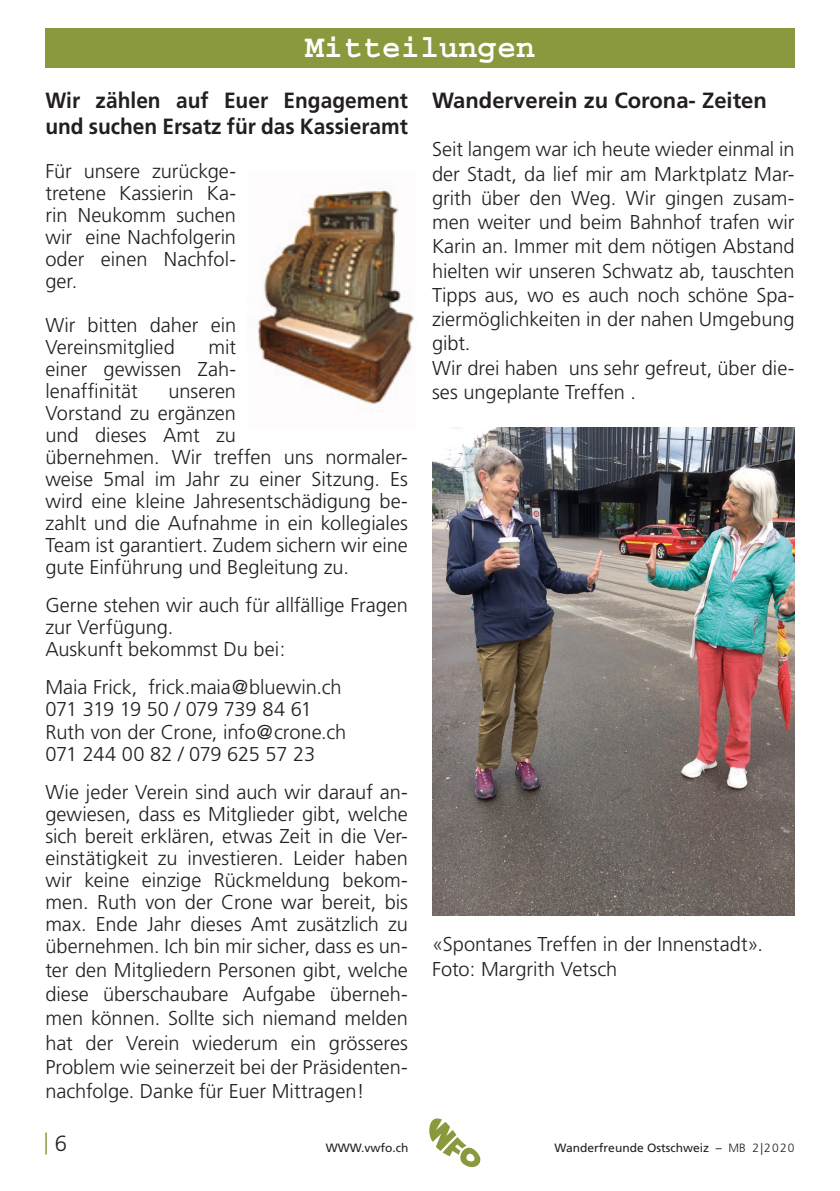
<style>
.page{position:relative;width:840px;height:1191px;background:#fff}
.page>*{position:absolute;margin:0;border:0;box-sizing:border-box;transform-origin:0 0}
.t1{font:700 32px "Courier";color:#fff}
.Titel_fett{font:700 22px/26.4px "Frutiger";color:#231f20;scale:.95 1}
.Titel_fett-2{font:700 22px "Frutiger";color:#231f20}
.t2{font:300 22px "Frutiger LT";color:#8a993d}
.Grundschrift{font:300 20px/22px "Frutiger";color:#231f20;text-align:justify}
.Grundschrift-2{font:300 20px "Frutiger";letter-spacing:-.025em;color:#231f20}
.t3{font:12px "Frutiger";color:#231f20}
.s1{color:#231f20}
.s2{font-family:"Frutiger LT";font-weight:300}
</style>
<div class="page">
<svg style="left:429px;top:1118px;width:51px;height:49px"></svg>
<div style="left:45px;top:28px;width:749px;height:40px;background:#8a993d"></div>
<img style="left:257px;top:189px;width:157px;height:223px">
<img style="left:432px;top:427px;width:362px;height:488px">
<p class="t1" style="left:304px;top:31px;width:232px">Mitteilungen</p>
<p class="Titel_fett" style="left:45px;top:87px;width:383px">Wir zählen auf Euer Engagement und suchen Ersatz für das Kassieramt</p>
<p class="Grundschrift" style="left:45px;top:160px;width:192px">Für unsere zurückge&shy;tretene Kassierin Ka&shy;rin Neukomm suchen wir eine Nachfolgerin oder einen Nachfol&shy;ger.</p>
<p class="Grundschrift" style="left:45px;top:314px;width:192px">Wir bitten daher ein<br>Vereinsmitglied</p>
<p class="Titel_fett-2" style="left:432px;top:87px;width:336px">Wanderverein zu Corona- Zeiten</p>
<p class="Grundschrift" style="left:432px;top:137px;width:364px;line-height:24.2px">Seit langem war ich heute wieder einmal in der Stadt, da lief mir am Marktplatz Mar&shy;grith über den Weg. Wir gingen zusam&shy;men weiter und beim Bahnhof trafen wir Karin an. Immer mit dem nötigen Abstand hielten wir unseren Schwatz ab, tauschten Tipps aus, wo es auch noch schöne Spa&shy;ziermöglichkeiten in der nahen Umgebung gibt.</p>
<p class="Grundschrift" style="left:432px;top:355px;width:364px;line-height:24.2px">Wir drei haben uns sehr gefreut, über die&shy;ses ungeplante Treffen .</p>
<p class="Grundschrift" style="left:45px;top:336px;width:192px;text-indent:163px">mit einer gewissen Zah&shy;lenaffinität</p>
<p class="Grundschrift" style="left:45px;top:380px;width:364px;text-align:left;text-indent:123px">unseren<br>Vorstand zu ergänzen<br>und dieses Amt zu<br>übernehmen. Wir treffen uns normaler&shy;weise 5mal im Jahr zu einer Sitzung. Es wird eine kleine Jahresentschädigung be&shy;zahlt und die Aufnahme in ein kollegiales<br>Team ist garantiert. Zudem sichern wir eine gute Einführung und Begleitung zu.</p>
<p class="Grundschrift" style="left:45px;top:594px;width:364px">Gerne stehen wir auch für allfällige Fragen zur Verfügung.</p>
<p class="Grundschrift" style="left:45px;top:638px;width:241px">Auskunft bekommst Du bei:</p>
<p class="Grundschrift" style="left:45px;top:676px;width:298px">Maia Frick, frick.maia@bluewin.ch</p>
<p class="Grundschrift-2" style="left:45px;top:698px;width:268px">071 319 19 50 / 079 739 84 61</p>
<p class="Grundschrift" style="left:45px;top:720px;width:302px">Ruth von der Crone, info@crone.ch</p>
<p class="Grundschrift" style="left:45px;top:742px;width:271px">071 244 00 82 / 079 625 57 23</p>
<p class="Grundschrift" style="left:45px;top:780px;width:364px">Wie jeder Verein sind auch wir darauf an&shy;gewiesen, dass es Mitglieder gibt, welche sich bereit erklären, etwas Zeit in die Ver&shy;einstätigkeit zu investieren. Leider haben wir keine einzige Rückmeldung bekom&shy;men. Ruth von der Crone war bereit, bis max. Ende Jahr dieses Amt zusätzlich zu übernehmen. Ich bin mir sicher, dass es un-</p>
<p class="Grundschrift" style="left:45px;top:957px;width:364px;line-height:24.2px">ter den Mitgliedern Personen gibt, welche diese überschaubare Aufgabe überneh&shy;men können. Sollte sich niemand melden hat der Verein wiederum ein grösseres Problem wie seinerzeit bei der Präsidenten&shy;nachfolge. Danke für Euer Mittragen!</p>
<p class="Grundschrift" style="left:432px;top:933px;width:332px">«Spontanes Treffen in der Innenstadt».</p>
<p class="Grundschrift" style="left:432px;top:957px;width:187px">Foto: Margrith Vetsch</p>
<p class="t2" style="left:44px;top:1129px;width:25px">| <span class="s1">6</span></p>
<p class="t3" style="left:325px;top:1140px;width:84px">WWW.vwfo.ch</p>
<p class="t3" style="left:554px;top:1140px;width:241px">Wanderfreunde Ostschweiz – <span class="s2">MB 2|2020</span></p>
</div>
